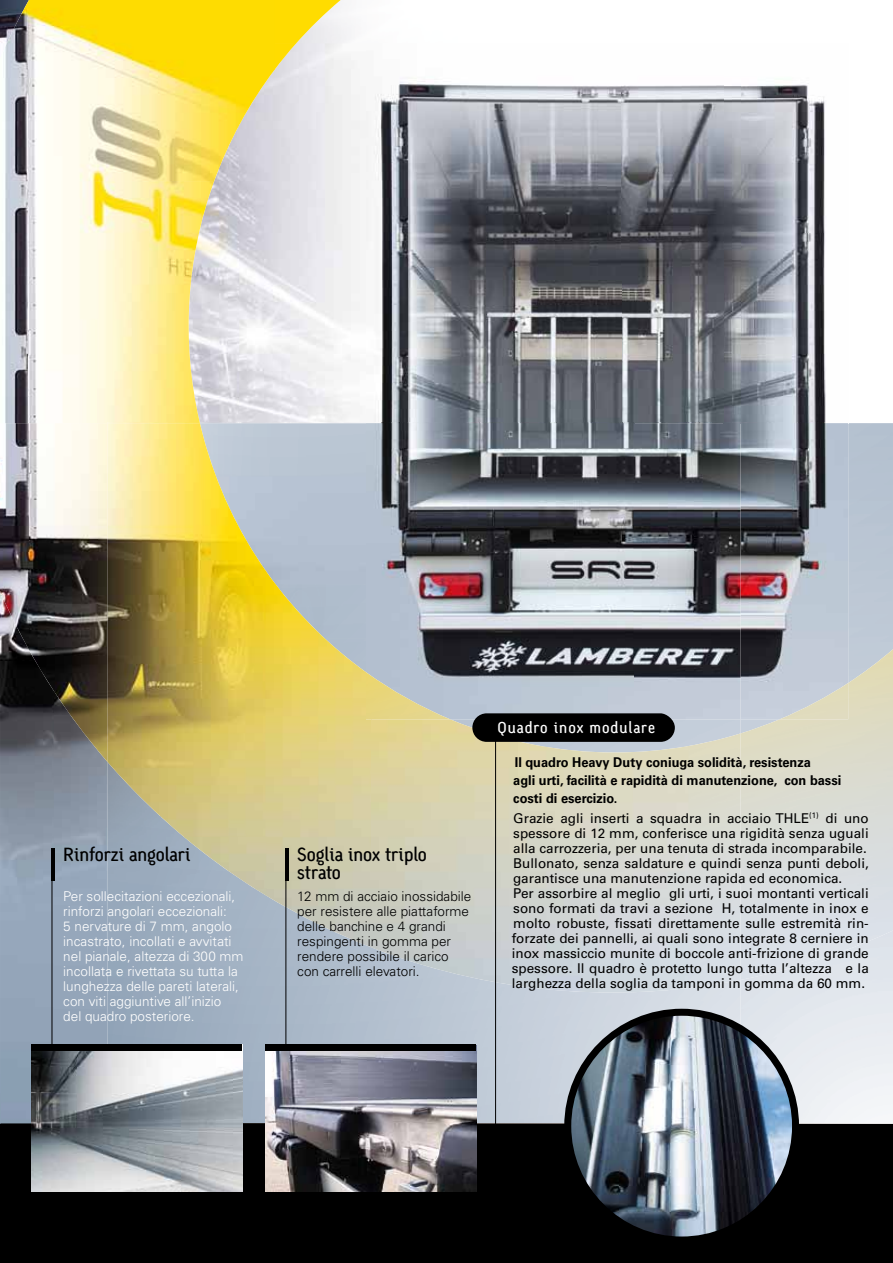
<style>
.page{position:relative;width:893px;height:1263px;background:#fff}
.page>*{position:absolute;margin:0;border:0;box-sizing:border-box;transform-origin:0 0}
.t1{font:19.5px/18px "Sgiv 1 Medium CAP Snum";color:#000}
.t2{font:16.2px "Sgiv 1 Medium CAP Snum";letter-spacing:.06em;color:#fff}
.t3{font:13.5px/15px "Univers";color:#000}
.t4{font:300 13.5px/15px "Univers";color:#fff}
.t5{font:300 13.5px/15px "Univers";color:#000}
.t6{font:700 13.5px/18px "Univers";color:#000;scale:.95 1}
</style>
<div class="page">
<div style="left:0;top:1124px;width:893px;height:139px;background:#000"></div>
<img style="left:0;top:762px;width:54px;height:362px">
<img style="left:54px;top:762px;width:54px;height:282px">
<img style="left:214px;top:182px;width:25px;height:240px">
<img style="left:0;top:423px;width:108px;height:339px">
<img style="left:0;top:0;width:275px;height:182px">
<img style="left:274px;top:0;width:67px;height:44px">
<img style="left:274px;top:43px;width:22px;height:27px">
<img style="left:0;top:181px;width:214px;height:242px">
<img style="left:31px;top:1125px;width:446px;height:67px">
<img style="left:740px;top:423px;width:153px;height:701px">
<img style="left:740px;top:649px;width:153px;height:331px">
<div style="left:212px;top:889px;width:106px;height:235px;background:#a4b4c5"></div>
<img style="left:424px;top:987px;width:316px;height:137px">
<img style="left:108px;top:423px;width:158px;height:415px">
<img style="left:265px;top:570px;width:54px;height:354px">
<img style="left:318px;top:632px;width:53px;height:315px">
<img style="left:371px;top:719px;width:159px;height:268px">
<img style="left:184px;top:837px;width:82px;height:52px">
<svg style="left:255px;top:889px;width:11px;height:7px"></svg>
<img style="left:108px;top:422px;width:92px;height:1px">
<img style="left:366px;top:44px;width:482px;height:675px">
<img style="left:779px;top:683px;width:69px;height:36px">
<svg style="left:724px;top:422px;width:16px;height:1px"></svg>
<img style="left:366px;top:422px;width:358px;height:1px">
<img style="left:366px;top:672px;width:84px;height:47px">
<img style="left:31px;top:1051px;width:211px;height:140px">
<div style="left:31px;top:1044px;width:211px;height:7px;background:#000"></div>
<div style="left:564px;top:1009px;width:235px;height:234px;background:#000;border-radius:50%"></div>
<img style="left:571px;top:1016px;width:221px;height:220px;border-radius:110px">
<img style="left:265px;top:1051px;width:211px;height:140px">
<div style="left:265px;top:1044px;width:211px;height:7px;background:#000"></div>
<div style="left:472px;top:713px;width:203px;height:29px;background:#000;border-radius:14px"></div>
<hr style="left:52px;top:848px;width:1px;height:197px;background:#000">
<hr style="left:52px;top:848px;width:3px;height:33px;background:#000">
<hr style="left:286px;top:848px;width:1px;height:197px;background:#000">
<hr style="left:286px;top:848px;width:3px;height:33px;background:#000">
<hr style="left:495px;top:739px;width:1px;height:433px;background:#000">
<h1 class="t1" style="left:63px;top:846px;width:129px">Rinforzi angolari</h1>
<p class="t4" style="left:63px;top:888px;width:182px">Per sollecitazioni eccezionali, rinforzi angolari eccezionali:<br>5 nervature di 7 mm, angolo incastrato, incollati e avvitati nel pianale, altezza di 300 mm incollata e rivettata su tutta la lunghezza delle pareti laterali, con viti aggiuntive all’inizio<br>del quadro posteriore.</p>
<h1 class="t1" style="left:297px;top:846px;width:131px">Soglia inox triplo strato</h1>
<p class="t5" style="left:297px;top:888px;width:176px">12 mm di acciaio inossidabile per resistere alle piattaforme delle banchine e 4 grandi respingenti in gomma per rendere possibile il carico con carrelli elevatori.</p>
<p class="t2" style="left:497px;top:719px;width:159px">Quadro inox modulare</p>
<p class="t6" style="left:513px;top:753px;width:347px">Il quadro Heavy Duty coniuga solidità, resistenza<br>agli urti, facilità e rapidità di manutenzione, con bassi costi di esercizio.</p>
<p class="t3" style="left:512px;top:810px;width:359px">Grazie agli inserti a squadra in acciaio THLE<sup>(1)</sup> di uno spessore di 12 mm, conferisce una rigidità senza uguali alla carrozzeria, per una tenuta di strada incomparabile.<br>Bullonato, senza saldature e quindi senza punti deboli, garantisce una manutenzione rapida ed economica.<br>Per assorbire al meglio gli urti, i suoi montanti verticali sono formati da travi a sezione H, totalmente in inox e molto robuste, fissati direttamente sulle estremità rin&shy;forzate dei pannelli, ai quali sono integrate 8 cerniere in inox massiccio munite di boccole anti-frizione di grande spessore. Il quadro è protetto lungo tutta l’altezza e la larghezza della soglia da tamponi in gomma da 60 mm.</p>
</div>
